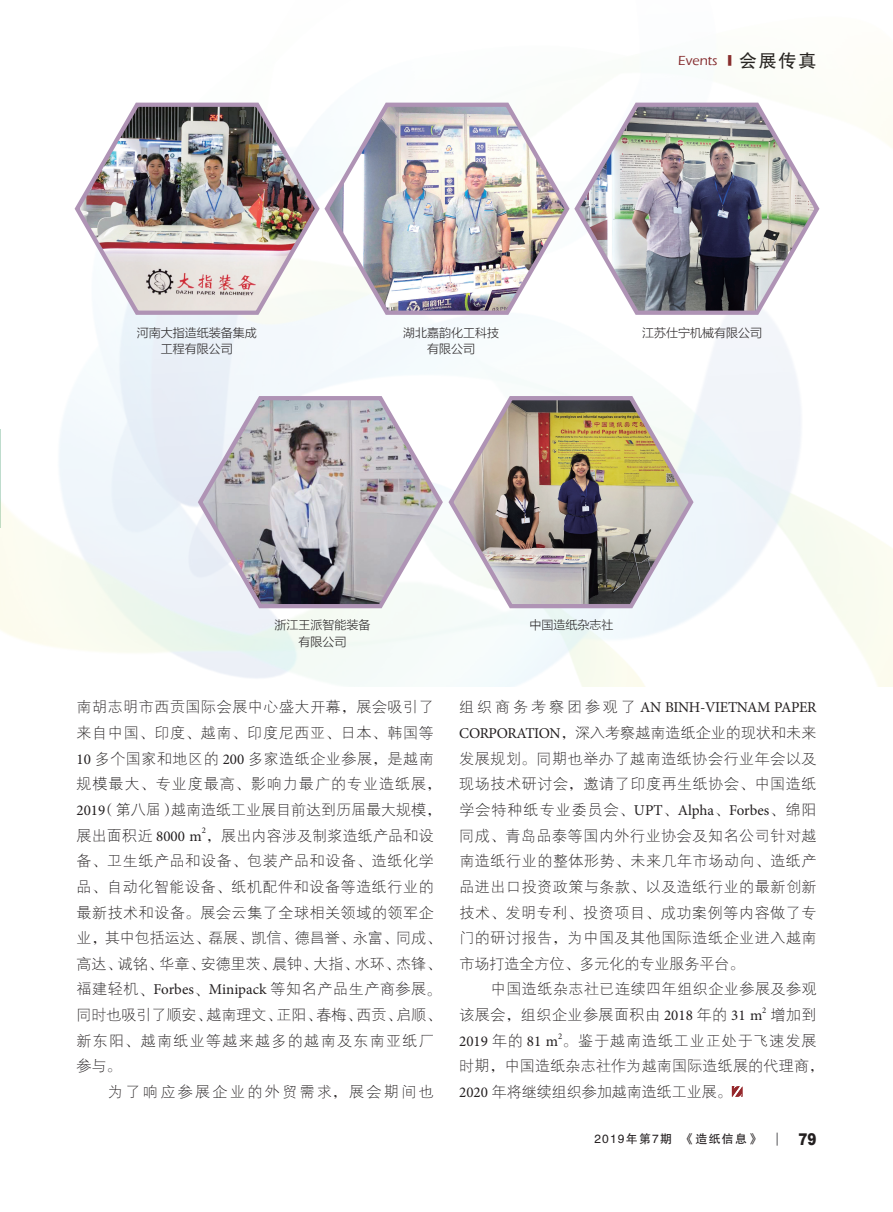
<style>
.page{position:relative;width:893px;height:1212px;background:#fff}
.page>*{position:absolute;margin:0;border:0;box-sizing:border-box;transform-origin:0 0}
.t1{font:900 16.2px "Arial";color:#231f20;scale:.83 1}
.t2{font:15px/25.7px "FZXDXK GBK1 0";letter-spacing:.04em;color:#231f20}
.t3{font:15px/25.7px "FZXDXK GBK1 0";letter-spacing:.015em;color:#231f20}
.t4{font:15px "Minion Pro";color:#231f20}
.t5{font:15px "Minion Pro";letter-spacing:-.025em;color:#231f20}
.t6{font:15px/25.7px "FZXDXK GBK1 0";letter-spacing:.06em;color:#231f20;text-align:right}
.t7{font:15px "FZXDXK GBK1 0";letter-spacing:.16em;color:#231f20}
.t8{font:500 13.5px "Eras ITC";color:#88292c}
.t9{font:12px/16.5px "FZLTXHK GBK1 0";color:#231f20;text-align:center}
.t10{font:12px "FZHTK GBK1 0";letter-spacing:.1em;color:#231f20}
.t11{font:8.7px "Minion Pro";color:#231f20}
.s1{font-family:"FZHTK GBK1 0";font-weight:400}
.s2{font-family:"FZHTK GBK1 0";font-weight:400;font-size:18px;color:#231f20}
.s3{font-family:"FZSYK GBK1 0"}
.s4{font-family:"Minion Pro"}
.s5{font-family:"FZXDXK GBK1 0"}
</style>
<div class="page">
<svg style="left:777px;top:1132px;width:1px;height:13px"></svg>
<hr style="left:0;top:429px;width:1px;height:98px;background:#bedccd">
<svg style="left:732px;top:1086px;width:10px;height:11px"></svg>
<img style="left:74px;top:100px;width:248px;height:217px">
<img style="left:322px;top:99px;width:250px;height:218px">
<svg style="left:195px;top:392px;width:250px;height:218px"></svg>
<img style="left:572px;top:99px;width:250px;height:218px">
<img style="left:446px;top:392px;width:250px;height:218px">
<p class="t9" style="left:137px;top:325px;width:122px">河南大指造纸装备集成工程有限公司</p>
<p class="t9" style="left:403px;top:325px;width:97px">湖北嘉韵化工科技有限公司</p>
<p class="t8" style="left:678px;top:53px;width:140px">Events <span class="s1">■</span> <span class="s2">会展传真</span></p>
<p class="t9" style="left:642px;top:325px;width:121px">江苏仕宁机械有限公司</p>
<p class="t9" style="left:274px;top:617px;width:97px">浙江王派智能装备有限公司</p>
<p class="t9" style="left:530px;top:617px;width:85px">中国造纸杂志社</p>
<p class="t2" style="left:77px;top:695px;width:366px">南胡志明市西贡国际会展中心盛大开幕<span class="s3">，</span>展会吸引了来自中国<span class="s3">、</span>印度<span class="s3">、</span>越南<span class="s3">、</span>印度尼西亚<span class="s3">、</span>日本<span class="s3">、</span>韩国等<br><span class="s4">10</span> 多个国家和地区的 <span class="s4">200</span> 多家造纸企业参展<span class="s3">，</span>是越南规模最大<span class="s3">、</span>专业度最高<span class="s3">、</span>影响力最广的专业造纸展<span class="s3">，<br></span><span class="s4">2019</span><span class="s3">（</span>第八届<span class="s3">）</span>越南造纸工业展目前达到历届最大规模<span class="s3">，</span>展出面积近 <span class="s4">8000 m</span> <span class="s3">，</span>展出内容涉及制浆造纸产品和设</p>
<p class="t11" style="left:202px;top:825px;width:6px">2</p>
<p class="t2" style="left:77px;top:849px;width:366px">备<span class="s3">、</span>卫生纸产品和设备<span class="s3">、</span>包装产品和设备<span class="s3">、</span>造纸化学品<span class="s3">、</span>自动化智能设备<span class="s3">、</span>纸机配件和设备等造纸行业的最新技术和设备<span class="s3">。</span>展会云集了全球相关领域的领军企业<span class="s3">，</span>其中包括运达<span class="s3">、</span>磊展<span class="s3">、</span>凯信<span class="s3">、</span>德昌誉<span class="s3">、</span>永富<span class="s3">、</span>同成<span class="s3">、</span>高达<span class="s3">、</span>诚铭<span class="s3">、</span>华章<span class="s3">、</span>安德里茨<span class="s3">、</span>晨钟<span class="s3">、</span>大指<span class="s3">、</span>水环<span class="s3">、</span>杰锋<span class="s3">、</span>福建轻机<span class="s3">、</span><span class="s4">Forbes</span><span class="s3">、</span><span class="s4">Minipack</span> 等知名产品生产商参展<span class="s3">。</span>同时也吸引了顺安<span class="s3">、</span>越南理文<span class="s3">、</span>正阳<span class="s3">、</span>春梅<span class="s3">、</span>西贡<span class="s3">、</span>启顺<span class="s3">、</span>新东阳<span class="s3">、</span>越南纸业等越来越多的越南及东南亚纸厂参与<span class="s3">。</span></p>
<p class="t7" style="left:108px;top:1084px;width:327px">为了响应参展企业的外贸需求<span class="s3">，</span>展会期间也</p>
<p class="t5" style="left:459px;top:697px;width:359px"><span class="s5">组织商务考察团参观了</span> AN BINH-VIETNAM PAPER</p>
<p class="t2" style="left:459px;top:720px;width:359px;text-align:justify"><span class="s4">CORPORATION</span><span class="s3">，</span>深入考察越南造纸企业的现状和未来发展规划<span class="s3">。</span>同期也举办了越南造纸协会行业年会以及现场技术研讨会<span class="s3">，</span>邀请了印度再生纸协会<span class="s3">、</span>中国造纸</p>
<p class="t4" style="left:459px;top:800px;width:359px"><span class="s5">学会特种纸专业委员会</span><span class="s3">、</span>UPT<span class="s3">、</span>Alpha<span class="s3">、</span>Forbes<span class="s3">、</span><span class="s5">绵阳</span></p>
<p class="t2" style="left:459px;top:823px;width:359px;text-align:justify">同成<span class="s3">、</span>青岛品泰等国内外行业协会及知名公司针对越南造纸行业的整体形势<span class="s3">、</span>未来几年市场动向<span class="s3">、</span>造纸产品进出口投资政策与条款<span class="s3">、</span>以及造纸行业的最新创新技术<span class="s3">、</span>发明专利<span class="s3">、</span>投资项目<span class="s3">、</span>成功案例等内容做了专门的研讨报告<span class="s3">，</span>为中国及其他国际造纸企业进入越南市场打造全方位<span class="s3">、</span>多元化的专业服务平台<span class="s3">。</span></p>
<p class="t2" style="left:459px;top:977px;width:359px;text-indent:31px">中国造纸杂志社已连续四年组织企业参展及参观该展会<span class="s3">，</span>组织企业参展面积由 <span class="s4">2018</span> 年的 <span class="s4">31 m</span></p>
<p class="t11" style="left:762px;top:1004px;width:6px">2</p>
<p class="t6" style="left:459px;top:1002px;width:359px">增加到<br><span class="s4">2019</span> 年的 <span class="s4">81 m</span> <span class="s3">。</span>鉴于越南造纸工业正处于飞速发展</p>
<p class="t11" style="left:558px;top:1030px;width:6px">2</p>
<p class="t3" style="left:459px;top:1054px;width:366px">时期<span class="s3">，</span>中国造纸杂志社作为越南国际造纸展的代理商<span class="s3">，<br></span><span class="s4">2020</span> 年将继续组织参加越南造纸工业展<span class="s3">。</span></p>
<p class="t10" style="left:594px;top:1132px;width:167px">2019年第7期 《造纸信息》</p>
<p class="t1" style="left:798px;top:1127px;width:23px">79</p>
</div>
